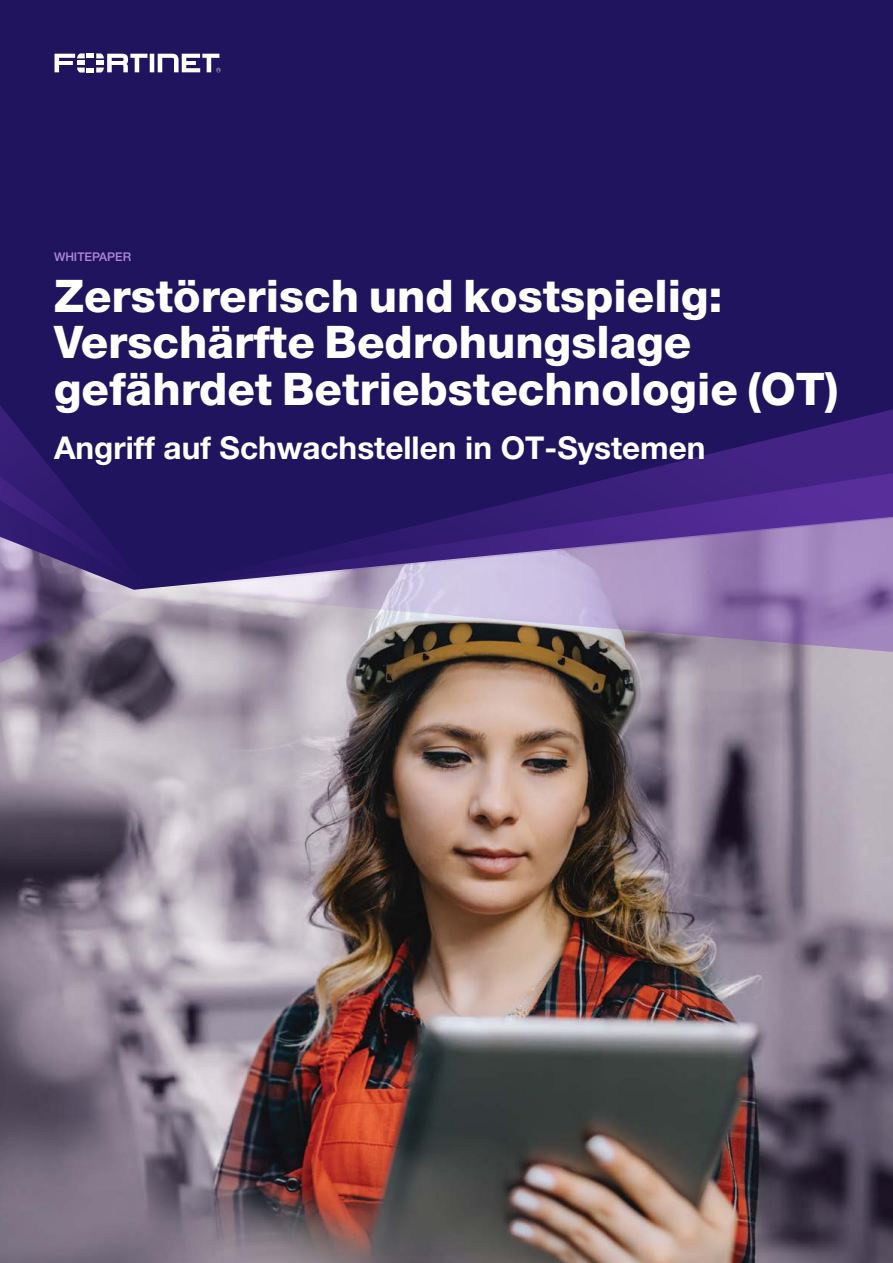
<style>
.page{position:relative;width:893px;height:1263px;background:#fff}
.page>*{position:absolute;margin:0;border:0;box-sizing:border-box;transform-origin:0 0}
.Full_Page_Cover_Titl{font:800 45px/46.5px "Helvetica Neue LT Pro";color:#fff}
.Full_Page_Cover_Subt{font:700 31.5px "Helvetica Neue LT Pro";color:#fff}
.Page_Header{font:500 12px "Helvetica Neue LT Pro";color:#ad8ad8}
</style>
<div class="page">
<img style="left:0;top:653px;width:893px;height:610px">
<div style="left:0;top:0;width:893px;height:406px;background:#21145f"></div>
<svg style="left:55px;top:53px;width:166px;height:20px"></svg>
<svg style="left:149px;top:590px;width:744px;height:63px;background:#a091a9"></svg>
<svg style="left:149px;top:406px;width:744px;height:184px;background:#47347e"></svg>
<svg style="left:0;top:389px;width:149px;height:281px;background:#473874"></svg>
<p class="Page_Header" style="left:54px;top:249px;width:79px">WHITEPAPER</p>
<p class="Full_Page_Cover_Titl" style="left:54px;top:272px;width:786px">Zerstörerisch und kostspielig:<br>Verschärfte Bedrohungslage gefährdet Betriebstechnologie (OT)</p>
<p class="Full_Page_Cover_Subt" style="left:54px;top:429px;width:653px">Angriff auf Schwachstellen in OT-Systemen</p>
</div>
